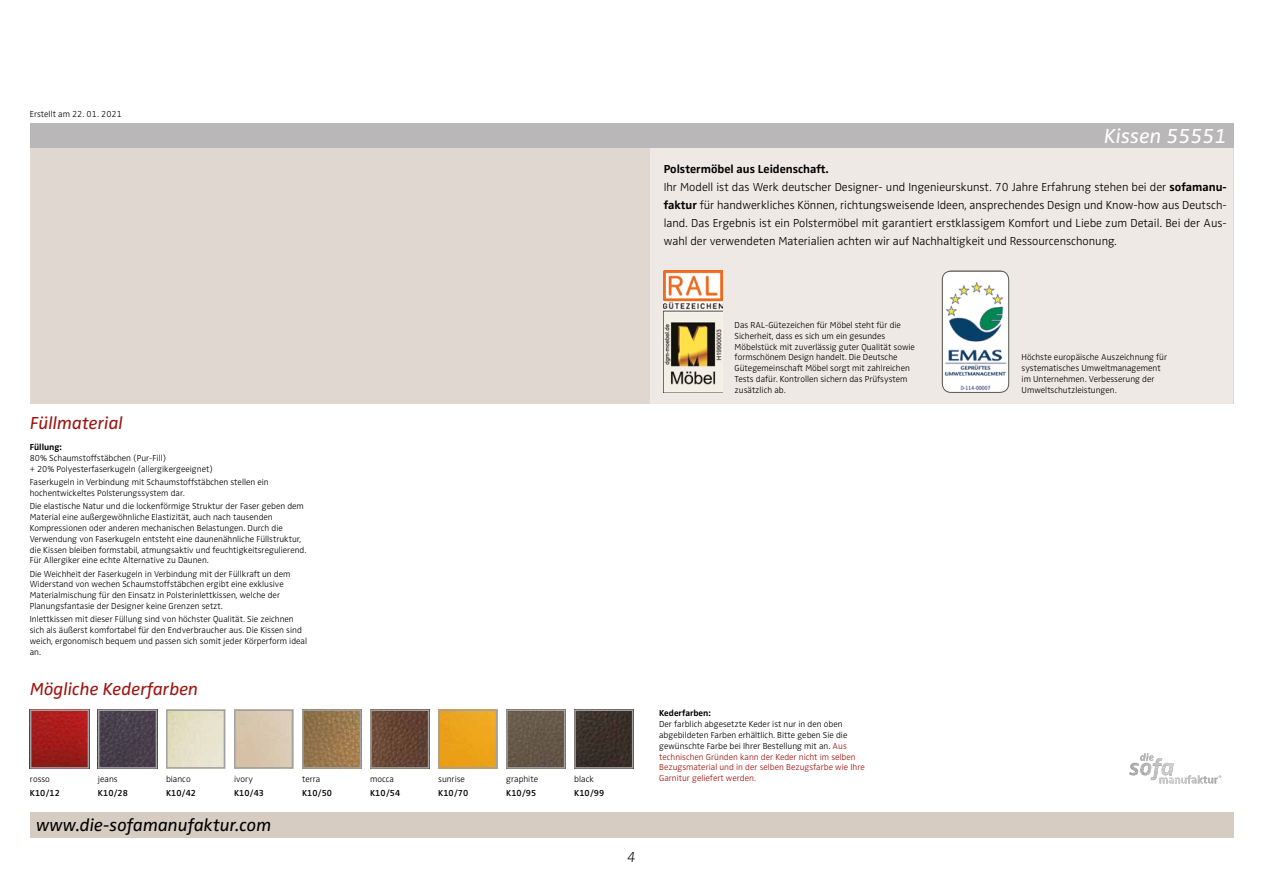
<style>
.page{position:relative;width:1263px;height:893px;background:#fff}
.page>*{position:absolute;margin:0;border:0;box-sizing:border-box;transform-origin:0 0}
.t1{font:italic 21px "Zwo Pro";color:#fff}
.t2{font:italic 18px "Zwo Pro";color:#9e1510}
.t3{font:italic 18px "Zwo Pro";color:#000}
.t4{font:italic 300 expanded 15px "Zwo Pro";color:#000}
.t5{font:300 12px/18px "Zwo Pro";color:#000}
.t6{font:300 9px/10.8px "Zwo Pro";color:#000}
.t7{font:600 9px "Zwo Pro";color:#000}
.t8{font:300 9px "Zwo Pro";color:#9e1510}
.t9{font:700 9px "Zwo Pro";color:#000}
.s1{font-weight:700}
.s2{color:#9e1510}
</style>
<div class="page">
<div style="left:30px;top:123px;width:1203px;height:26px;background:#b9b7b7"></div>
<div style="left:30px;top:812px;width:1203px;height:26px;background:#d6ccc1"></div>
<div style="left:30px;top:149px;width:1203px;height:255px;background:#e0d8d0"></div>
<div style="left:651px;top:149px;width:582px;height:255px;background:#eee9e5"></div>
<img style="left:33px;top:712px;width:53px;height:54px">
<div style="left:30px;top:709px;width:59px;height:60px;border:2px solid #a1a1a1"></div>
<img style="left:101px;top:712px;width:53px;height:54px">
<div style="left:98px;top:709px;width:59px;height:60px;border:2px solid #a1a1a1"></div>
<div style="left:166px;top:709px;width:59px;height:60px;border:2px solid #a1a1a1"></div>
<div style="left:234px;top:709px;width:59px;height:60px;border:2px solid #a1a1a1"></div>
<img style="left:305px;top:712px;width:53px;height:54px">
<div style="left:302px;top:709px;width:59px;height:60px;border:2px solid #a1a1a1"></div>
<img style="left:373px;top:712px;width:53px;height:54px">
<div style="left:370px;top:709px;width:59px;height:60px;border:2px solid #a1a1a1"></div>
<img style="left:441px;top:712px;width:53px;height:54px">
<div style="left:438px;top:709px;width:59px;height:60px;border:2px solid #a1a1a1"></div>
<img style="left:509px;top:712px;width:53px;height:54px">
<div style="left:506px;top:709px;width:59px;height:60px;border:2px solid #a1a1a1"></div>
<img style="left:577px;top:712px;width:53px;height:54px">
<div style="left:574px;top:709px;width:59px;height:60px;border:2px solid #a1a1a1"></div>
<svg style="left:1129px;top:753px;width:92px;height:31px"></svg>
<img style="left:664px;top:271px;width:58px;height:122px">
<img style="left:942px;top:271px;width:67px;height:121px">
<div style="left:942px;top:271px;width:67px;height:122px;border:1px solid #575756;border-radius:9px"></div>
<p class="t6" style="left:30px;top:109px;width:94px">Erstellt am 22. 01. 2021</p>
<h2 class="t2" style="left:30px;top:412px;width:94px">Füllmaterial</h2>
<p class="t9" style="left:30px;top:442px;width:34px">Füllung:</p>
<p class="t6" style="left:30px;top:453px;width:185px">80% Schaumstoffstäbchen (Pur-Fill)<br>+ 20% Polyesterfaserkugeln (allergikergeeignet)</p>
<p class="t6" style="left:30px;top:477px;width:240px">Faserkugeln in Verbindung mit Schaumstoffstäbchen stellen ein hochentwickeltes Polsterungssystem dar.</p>
<p class="t6" style="left:30px;top:501px;width:278px">Die elastische Natur und die lockenförmige Struktur der Faser geben dem Material eine außergewöhnliche Elastizität, auch nach tausenden Kompressionen oder anderen mechanischen Belastungen. Durch die Verwendung von Faserkugeln entsteht eine daunenähnliche Füllstruktur, die Kissen bleiben formstabil, atmungsaktiv und feuchtigkeitsregulierend.<br>Für Allergiker eine echte Alternative zu Daunen.</p>
<p class="t6" style="left:30px;top:568px;width:262px">Die Weichheit der Faserkugeln in Verbindung mit der Füllkraft un dem Widerstand von wechen Schaumstoffstäbchen ergibt eine exklusive Materialmischung für den Einsatz in Polsterinlettkissen, welche der Planungsfantasie der Designer keine Grenzen setzt.</p>
<p class="t6" style="left:30px;top:614px;width:279px">Inlettkissen mit dieser Füllung sind von höchster Qualität. Sie zeichnen sich als äußerst komfortabel für den Endverbraucher aus. Die Kissen sind weich, ergonomisch bequem und passen sich somit jeder Körperform ideal an.</p>
<h2 class="t2" style="left:30px;top:678px;width:170px">Mögliche Kederfarben</h2>
<h1 class="t1" style="left:1104px;top:124px;width:124px">Kissen 55551</h1>
<p class="t5" style="left:664px;top:160px;width:565px"><span class="s1">Polstermöbel aus Leidenschaft.<br></span>Ihr Modell ist das Werk deutscher Designer- und Ingenieurskunst. 70 Jahre Erfahrung stehen bei der <span class="s1">sofamanu&shy;faktur</span> für handwerkliches Können, richtungsweisende Ideen, ansprechendes Design und Know-how aus Deutsch&shy;land. Das Ergebnis ist ein Polstermöbel mit garantiert erstklassigem Komfort und Liebe zum Detail. Bei der Aus&shy;wahl der verwendeten Materialien achten wir auf Nachhaltigkeit und Ressourcenschonung.</p>
<p class="t6" style="left:735px;top:320px;width:182px">Das RAL-Gütezeichen für Möbel steht für die Sicherheit, dass es sich um ein gesundes Möbelstück mit zuverlässig guter Qualität sowie formschönem Design handelt. Die Deutsche Gütegemeinschaft Möbel sorgt mit zahlreichen Tests dafür. Kontrollen sichern das Prüfsystem zusätzlich ab.</p>
<p class="t6" style="left:1021px;top:352px;width:147px">Höchste europäische Auszeichnung für systematisches Umweltmanagement im Unternehmen. Verbesserung der Umweltschutzleistungen.</p>
<p class="t9" style="left:659px;top:708px;width:53px">Kederfarben:</p>
<p class="t6" style="left:659px;top:719px;width:207px">Der farblich abgesetzte Keder ist nur in den oben abgebildeten Farben erhältlich. Bitte geben Sie die gewünschte Farbe bei Ihrer Bestellung mit an. <span class="s2">Aus technischen Gründen kann der Keder nicht im selben Bezugsmaterial und in der selben Bezugsfarbe wie Ihre</span></p>
<p class="t6" style="left:30px;top:774px;width:22px">rosso</p>
<p class="t8" style="left:659px;top:773px;width:98px">Garnitur geliefert werden.</p>
<p class="t7" style="left:30px;top:788px;width:32px">K10/12</p>
<p class="t6" style="left:166px;top:774px;width:26px">bianco</p>
<p class="t7" style="left:166px;top:788px;width:32px">K10/42</p>
<p class="t6" style="left:506px;top:774px;width:33px">graphite</p>
<p class="t7" style="left:506px;top:788px;width:32px">K10/95</p>
<p class="t6" style="left:574px;top:774px;width:21px">black</p>
<p class="t7" style="left:574px;top:788px;width:32px">K10/99</p>
<p class="t6" style="left:98px;top:774px;width:21px">jeans</p>
<p class="t7" style="left:98px;top:788px;width:32px">K10/28</p>
<p class="t6" style="left:234px;top:774px;width:20px">ivory</p>
<p class="t7" style="left:234px;top:788px;width:32px">K10/43</p>
<p class="t6" style="left:438px;top:774px;width:28px">sunrise</p>
<p class="t7" style="left:438px;top:788px;width:32px">K10/70</p>
<p class="t6" style="left:302px;top:774px;width:20px">terra</p>
<p class="t7" style="left:302px;top:788px;width:32px">K10/50</p>
<p class="t6" style="left:370px;top:774px;width:25px">mocca</p>
<p class="t7" style="left:370px;top:788px;width:32px">K10/54</p>
<h2 class="t3" style="left:36px;top:815px;width:237px">www.die-sofamanufaktur.com</h2>
<h3 class="t4" style="left:627px;top:848px;width:10px">4</h3>
</div>
